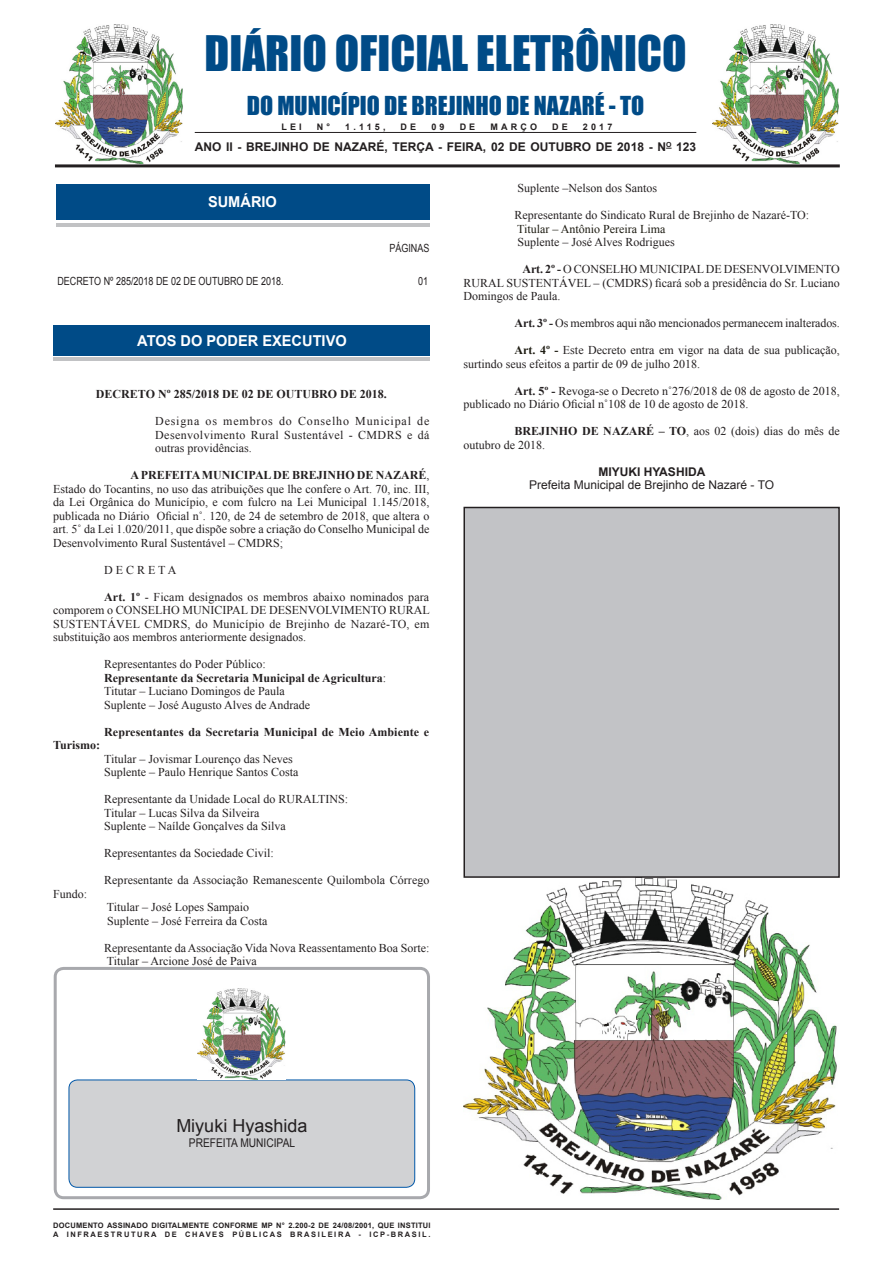
<style>
.page{position:relative;width:893px;height:1263px;background:#fff}
.page>*{position:absolute;margin:0;border:0;box-sizing:border-box;transform-origin:0 0}
.t1{font:45px "Impact";color:#004b87}
.t2{font:24px "Impact";color:#004b87}
.t3{font:18px "Arial";color:#231f20}
.t4{font:700 15px "Arial";color:#fff}
.t5{font:12px/13.5px "Times New Roman";color:#231f20}
.t6{font:700 12px "Times New Roman";letter-spacing:.005em;color:#231f20}
.t7{font:700 12px "Arial";color:#231f20}
.t8{font:12px "Arial";color:#231f20}
.t9{font:12px "Times New Roman";color:#1d1b11}
.t10{font:12px "Arial";color:#231f20;scale:.85 1}
.t11{font:11.25px "Arial";color:#231f20;scale:.8 1}
.t12{font:700 9px "Arial";letter-spacing:.35em;color:#231f20}
.t13{font:700 7.5px/9px "Arial";letter-spacing:.025em;color:#231f20}
.s1{font-weight:700}
.s2{font-weight:700;color:#1d1b11}
</style>
<div class="page">
<hr style="left:53px;top:1208px;width:786px;height:2px;background:#231f20">
<hr style="left:55px;top:164px;width:785px;height:3px;background:#231f20">
<hr style="left:195px;top:132px;width:501px;height:1px;background:#231f20">
<div style="left:53px;top:330px;width:376px;height:31px;background:#c1c2c4"></div>
<div style="left:53px;top:327px;width:376px;height:30px;background:#004b87"></div>
<div style="left:53px;top:325px;width:376px;height:30px;background:#004b87"></div>
<img style="left:712px;top:24px;width:127px;height:139px">
<img style="left:56px;top:24px;width:127px;height:139px">
<svg style="left:56px;top:223px;width:373px;height:4px"></svg>
<div style="left:56px;top:185px;width:373px;height:35px;background:#004b87"></div>
<div style="left:54px;top:967px;width:376px;height:232px;border:3px solid #a8a9ad;border-radius:9px"></div>
<div style="left:69px;top:1080px;width:346px;height:107px;background:#d1d2d4;border-radius:9px"></div>
<div style="left:69px;top:1080px;width:346px;height:107px;border:1px solid #0057a8;border-radius:9px"></div>
<img style="left:198px;top:989px;width:88px;height:91px">
<img style="left:463px;top:878px;width:374px;height:321px">
<div style="left:464px;top:507px;width:375px;height:370px;background:#c2c3c6"></div>
<div style="left:463px;top:507px;width:377px;height:371px;border:2px solid #231f20"></div>
<h1 class="t1" style="left:205px;top:19px;width:483px">DIÁRIO OFICIAL ELETRÔNICO</h1>
<h2 class="t2" style="left:247px;top:87px;width:399px">DO MUNICÍPIO DE BREJINHO DE NAZARÉ - TO</h2>
<p class="t12" style="left:281px;top:120px;width:22px">LEI</p>
<p class="t12" style="left:317px;top:120px;width:15px">N °</p>
<p class="t12" style="left:345px;top:120px;width:42px">1.115,</p>
<p class="t12" style="left:401px;top:120px;width:17px">D E</p>
<p class="t12" style="left:431px;top:120px;width:15px">0 9</p>
<p class="t12" style="left:460px;top:120px;width:17px">D E</p>
<p class="t12" style="left:490px;top:120px;width:48px">MARÇO</p>
<p class="t12" style="left:552px;top:120px;width:17px">D E</p>
<p class="t12" style="left:583px;top:120px;width:31px">2017</p>
<p class="t7" style="left:195px;top:139px;width:503px">ANO II - BREJINHO DE NAZARÉ, TERÇA - FEIRA, 02 DE OUTUBRO DE 2018 - N<sup>O</sup> 123</p>
<p class="t4" style="left:208px;top:192px;width:70px">SUMÁRIO</p>
<p class="t11" style="left:389px;top:240px;width:52px">PÁGINAS</p>
<p class="t11" style="left:57px;top:273px;width:284px">DECRETO Nº 285/2018 DE 02 DE OUTUBRO DE 2018.</p>
<p class="t11" style="left:418px;top:273px;width:14px">01</p>
<p class="t4" style="left:137px;top:331px;width:211px">ATOS DO PODER EXECUTIVO</p>
<p class="t6" style="left:96px;top:386px;width:292px">DECRETO Nº 285/2018 DE 02 DE OUTUBRO DE 2018.</p>
<p class="t5" style="left:155px;top:414px;width:276px;text-align:justify">Designa os membros do Conselho Municipal de Desenvolvimento Rural Sustentável - CMDRS e dá outras providências.</p>
<p class="t5" style="left:53px;top:468px;width:378px;text-align:justify;text-indent:77px"><span class="s1">A PREFEITA MUNICIPAL DE BREJINHO DE NAZARÉ</span>, Estado do Tocantins, no uso das atribuições que lhe confere o Art. 70, inc. III, da Lei Orgânica do Município, e com fulcro na Lei Municipal 1.145/2018, publicada no Diário Oficial n˚. 120, de 24 de setembro de 2018, que altera o art. 5˚ da Lei 1.020/2011, que dispõe sobre a criação do Conselho Municipal de Desenvolvimento Rural Sustentável – CMDRS;</p>
<p class="t5" style="left:104px;top:563px;width:74px">D E C R E T A</p>
<p class="t5" style="left:53px;top:590px;width:378px;text-align:justify;text-indent:51px"><span class="s1">Art. 1º</span> - Ficam designados os membros abaixo nominados para comporem o CONSELHO MUNICIPAL DE DESENVOLVIMENTO RURAL SUSTENTÁVEL CMDRS, do Município de Brejinho de Nazaré-TO, em substituição aos membros anteriormente designados.</p>
<p class="t5" style="left:104px;top:657px;width:283px">Representantes do Poder Público:<br><span class="s1">Representante da Secretaria Municipal de Agricultura</span>:<br>Titutar – Luciano Domingos de Paula<br>Suplente – José Augusto Alves de Andrade</p>
<p class="t6" style="left:104px;top:723px;width:327px">Representantes da Secretaria Municipal de Meio Ambiente e</p>
<p class="t6" style="left:53px;top:737px;width:48px">Turismo:</p>
<p class="t5" style="left:104px;top:752px;width:196px">Titular – Jovismar Lourenço das Neves<br>Suplente – Paulo Henrique Santos Costa</p>
<p class="t5" style="left:104px;top:792px;width:245px">Representante da Unidade Local do RURALTINS:<br>Titular – Lucas Silva da Silveira<br>Suplente – Naílde Gonçalves da Silva</p>
<p class="t5" style="left:104px;top:846px;width:171px">Representantes da Sociedade Civil:</p>
<p class="t5" style="left:104px;top:873px;width:327px">Representante da Associação Remanescente Quilombola Córrego</p>
<p class="t5" style="left:53px;top:887px;width:36px">Fundo:</p>
<p class="t5" style="left:107px;top:900px;width:162px">Titular – José Lopes Sampaio<br>Suplente – José Ferreira da Costa</p>
<p class="t5" style="left:104px;top:941px;width:327px">Representante da Associação Vida Nova Reassentamento Boa Sorte:<br>Titular – Arcione José de Paiva</p>
<p class="t5" style="left:517px;top:181px;width:141px">Suplente –Nelson dos Santos</p>
<p class="t5" style="left:514px;top:208px;width:296px">Representante do Sindicato Rural de Brejinho de Nazaré-TO:</p>
<p class="t9" style="left:517px;top:220px;width:150px">Titular – Antônio Pereira Lima</p>
<p class="t5" style="left:517px;top:235px;width:159px">Suplente – José Alves Rodrigues</p>
<p class="t5" style="left:463px;top:262px;width:378px;text-align:justify;text-indent:59px"><span class="s1">Art. 2º -</span> O CONSELHO MUNICIPAL DE DESENVOLVIMENTO RURAL SUSTENTÁVEL – (CMDRS) ficará sob a presidência do Sr. Luciano Domingos de Paula.</p>
<p class="t5" style="left:514px;top:316px;width:327px"><span class="s1">Art. 3º -</span> Os membros aqui não mencionados permanecem inalterados.</p>
<p class="t5" style="left:463px;top:343px;width:378px;text-indent:51px"><span class="s2">Art. 4º -</span> Este Decreto entra em vigor na data de sua publicação, surtindo seus efeitos a partir de 09 de julho 2018.</p>
<p class="t5" style="left:463px;top:384px;width:378px;text-indent:51px"><span class="s1">Art. 5º -</span> Revoga-se o Decreto n˚276/2018 de 08 de agosto de 2018, publicado no Diário Oficial n˚108 de 10 de agosto de 2018.</p>
<p class="t5" style="left:463px;top:424px;width:378px;text-indent:51px"><span class="s1">BREJINHO DE NAZARÉ – TO</span>, aos 02 (dois) dias do mês de outubro de 2018.</p>
<p class="t7" style="left:598px;top:463px;width:108px">MIYUKI HYASHIDA</p>
<p class="t8" style="left:529px;top:477px;width:247px">Prefeita Municipal de Brejinho de Nazaré - TO</p>
<h3 class="t3" style="left:176px;top:1114px;width:133px">Miyuki Hyashida</h3>
<p class="t10" style="left:189px;top:1135px;width:126px">PREFEITA MUNICIPAL</p>
<p class="t13" style="left:53px;top:1221px;width:379px">DOCUMENTO ASSINADO DIGITALMENTE CONFORME MP N° 2.200-2 DE 24/08/2001, QUE INSTITUI<br>A INFRAESTRUTURA DE CHAVES PÚBLICAS BRASILEIRA - ICP-BRASIL.</p>
</div>
